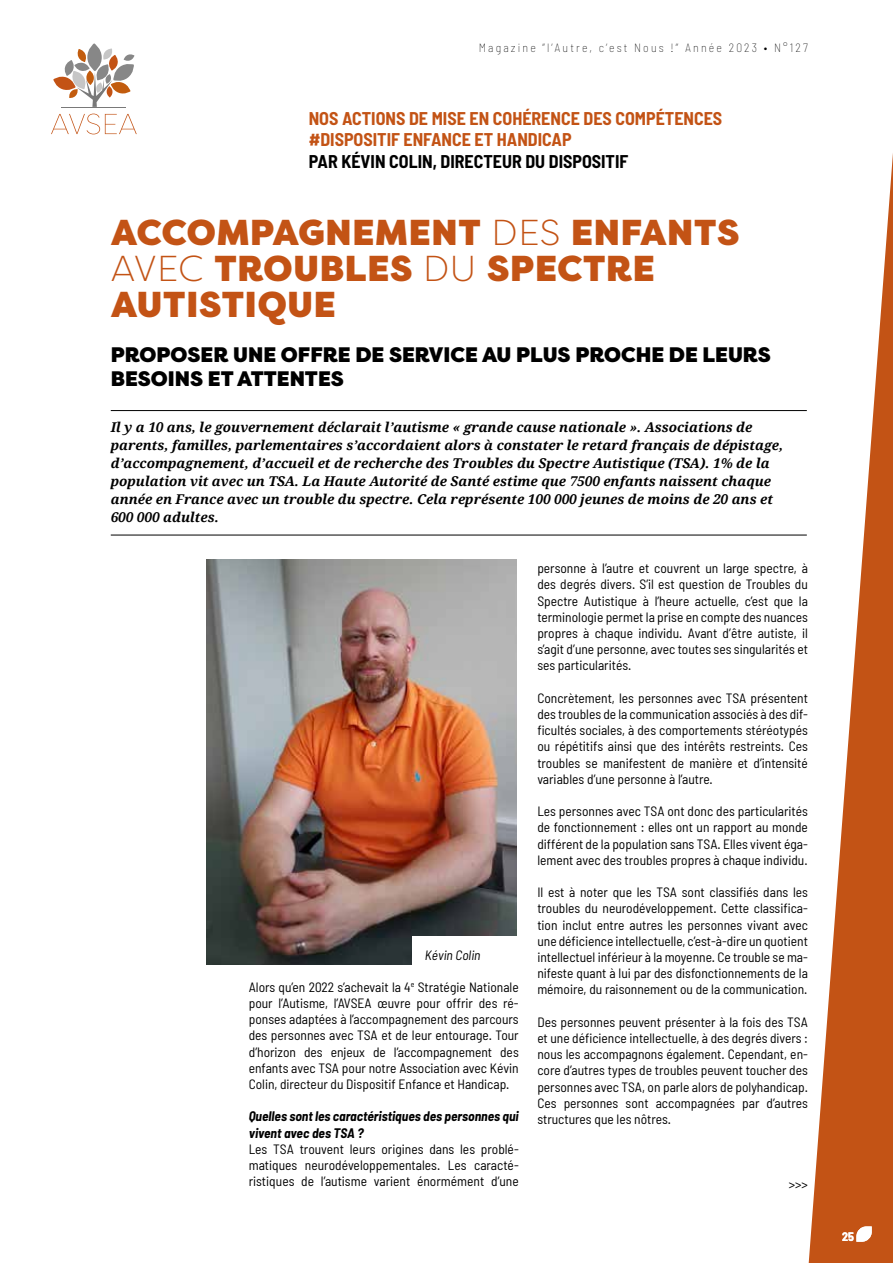
<style>
.page{position:relative;width:893px;height:1263px;background:#fff}
.page>*{position:absolute;margin:0;border:0;box-sizing:border-box;transform-origin:0 0}
.t1{font:900 36px/36px "Filson Pro";letter-spacing:.02em;color:#c35315}
.t2{font:900 21px/24px "Filson Pro";color:#000}
.t3{font:700 semi-condensed 18px/21.6px "Barlow";color:#c35315}
.t4{font:700 semi-condensed 18px "Barlow";color:#000}
.t5{font:semi-condensed 13.5px/16.2px "Barlow";color:#000;text-align:justify}
.t6{font:italic 700 13.5px/18px "Noto Serif";color:#000}
.t7{font:italic 700 semi-condensed 13.5px/16.2px "Barlow";color:#000}
.t8{font:italic semi-condensed 13.5px "Barlow";color:#000}
.t9{font:100 semi-condensed 12px "Barlow";letter-spacing:.18em;color:#000}
.t10{font:700 semi-condensed 12px "Barlow";color:#fff}
.s1{font-weight:300}
</style>
<div class="page">
<svg style="left:809px;top:153px;width:84px;height:1110px"></svg>
<hr style="left:111px;top:410px;width:696px;height:1px;background:#000">
<hr style="left:111px;top:535px;width:696px;height:1px;background:#000">
<svg style="left:51px;top:114px;width:86px;height:20px"></svg>
<svg style="left:87px;top:43px;width:15px;height:28px"></svg>
<hr style="left:62px;top:107px;width:64px;height:1px;background:#797979">
<svg style="left:53px;top:49px;width:81px;height:58px"></svg>
<img style="left:206px;top:560px;width:310px;height:405px">
<div style="left:412px;top:936px;width:107px;height:33px;background:#fff"></div>
<svg style="left:856px;top:1226px;width:16px;height:16px"></svg>
<p class="t9" style="left:479px;top:40px;width:331px">Magazine ”l’Autre, c’est Nous !” Année 2023 • N°127</p>
<h3 class="t3" style="left:309px;top:107px;width:415px">NOS ACTIONS DE MISE EN COHÉRENCE DES COMPÉTENCES #DISPOSITIF ENFANCE ET HANDICAP</h3>
<h3 class="t4" style="left:309px;top:150px;width:321px">PAR KÉVIN COLIN, DIRECTEUR DU DISPOSITIF</h3>
<h1 class="t1" style="left:111px;top:215px;width:630px">ACCOMPAGNEMENT <span class="s1">DES</span> ENFANTS<br><span class="s1">AVEC</span> TROUBLES <span class="s1">DU</span> SPECTRE<br>AUTISTIQUE</h1>
<h2 class="t2" style="left:111px;top:343px;width:662px">PROPOSER UNE OFFRE DE SERVICE AU PLUS PROCHE DE LEURS<br>BESOINS ET ATTENTES</h2>
<p class="t6" style="left:111px;top:418px;width:674px">Il y a 10 ans, le gouvernement déclarait l’autisme « grande cause nationale ». Associations de parents, familles, parlementaires s’accordaient alors à constater le retard français de dépistage, d’accompagnement, d’accueil et de recherche des Troubles du Spectre Autistique (TSA). 1% de la population vit avec un TSA. La Haute Autorité de Santé estime que 7500 enfants naissent chaque année en France avec un trouble du spectre. Cela représente 100 000 jeunes de moins de 20 ans et 600 000 adultes.</p>
<p class="t8" style="left:425px;top:946px;width:57px">Kévin Colin</p>
<p class="t5" style="left:249px;top:978px;width:272px">Alors qu’en 2022 s’achevait la 4<sup>e</sup> Stratégie Nationale pour l’Autisme, l’AVSEA œuvre pour offrir des ré&shy;ponses adaptées à l’accompagnement des parcours des personnes avec TSA et de leur entourage. Tour d’horizon des enjeux de l’accompagnement des enfants avec TSA pour notre Association avec Kévin Colin, directeur du Dispositif Enfance et Handicap.</p>
<p class="t7" style="left:249px;top:1108px;width:272px">Quelles sont les caractéristiques des personnes qui vivent avec des TSA ?</p>
<p class="t5" style="left:249px;top:1140px;width:272px">Les TSA trouvent leurs origines dans les problé&shy;matiques neurodéveloppementales. Les caracté&shy;ristiques de l’autisme varient énormément d’une</p>
<p class="t5" style="left:537px;top:560px;width:272px">personne à l’autre et couvrent un large spectre, à des degrés divers. S’il est question de Troubles du Spectre Autistique à l’heure actuelle, c’est que la terminologie permet la prise en compte des nuances propres à chaque individu. Avant d’être autiste, il s’agit d’une personne, avec toutes ses singularités et ses particularités.</p>
<p class="t5" style="left:537px;top:689px;width:272px">Concrètement, les personnes avec TSA présentent des troubles de la communication associés à des dif&shy;ficultés sociales, à des comportements stéréotypés ou répétitifs ainsi que des intérêts restreints. Ces troubles se manifestent de manière et d’intensité variables d’une personne à l’autre.</p>
<p class="t5" style="left:537px;top:803px;width:272px">Les personnes avec TSA ont donc des particularités de fonctionnement : elles ont un rapport au monde différent de la population sans TSA. Elles vivent éga&shy;lement avec des troubles propres à chaque individu.</p>
<p class="t5" style="left:537px;top:884px;width:272px">Il est à noter que les TSA sont classifiés dans les troubles du neurodéveloppement. Cette classifica&shy;tion inclut entre autres les personnes vivant avec une déficience intellectuelle, c’est-à-dire un quotient intellectuel inférieur à la moyenne. Ce trouble se ma&shy;nifeste quant à lui par des disfonctionnements de la mémoire, du raisonnement ou de la communication.</p>
<p class="t5" style="left:537px;top:1013px;width:272px">Des personnes peuvent présenter à la fois des TSA et une déficience intellectuelle, à des degrés divers : nous les accompagnons également. Cependant, en&shy;core d’autres types de troubles peuvent toucher des personnes avec TSA, on parle alors de polyhandicap.<br>Ces personnes sont accompagnées par d’autres structures que les nôtres.</p>
<p class="t5" style="left:789px;top:1175px;width:21px">&gt;&gt;&gt;</p>
<p class="t10" style="left:842px;top:1230px;width:13px">25</p>
</div>
